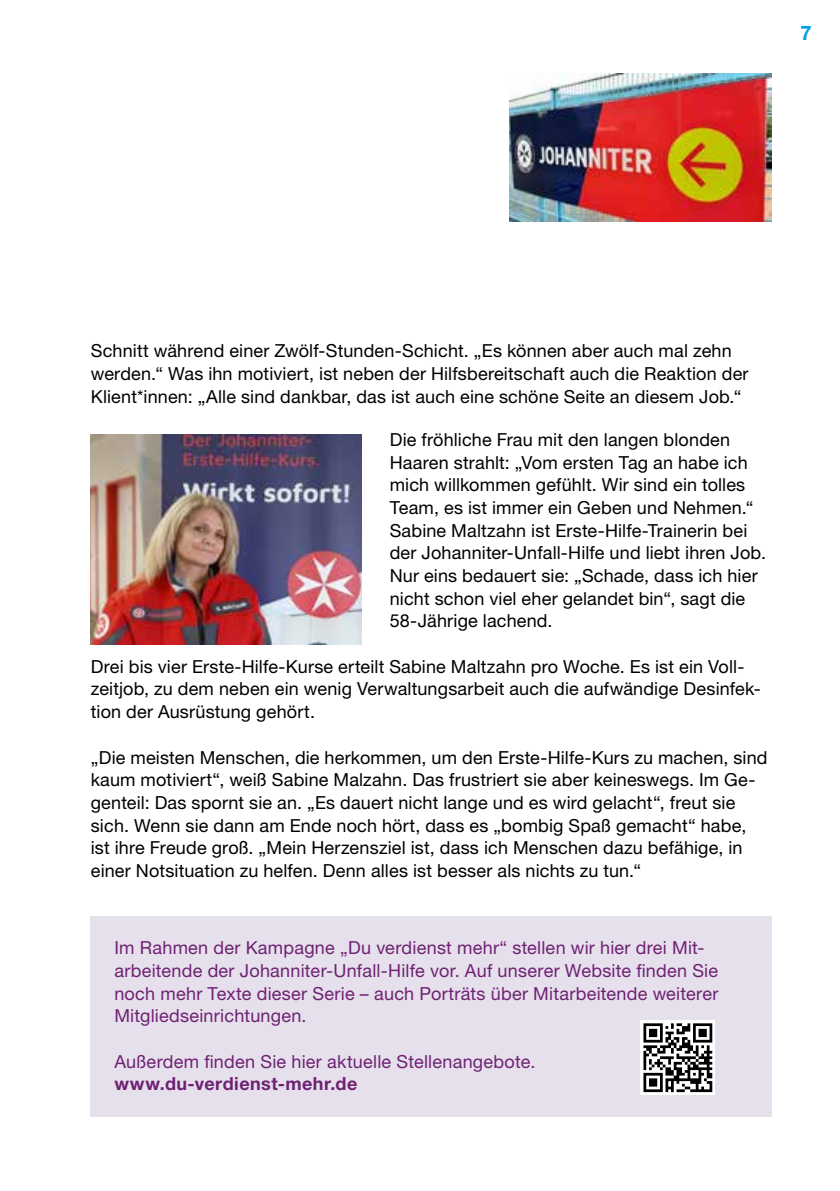
<style>
.page{position:relative;width:840px;height:1191px;background:#fff}
.page>*{position:absolute;margin:0;border:0;box-sizing:border-box;transform-origin:0 0}
.t1{font:700 20px "Helvetica Neue LT Std";color:#009ee3}
.t2{font:18px/22.6px "Helvetica Neue LT Std";letter-spacing:.01em;color:#000}
.t3{font:18px/22.6px "Helvetica Neue LT Std";letter-spacing:.015em;color:#6e2272}
.t4{font:700 18px "Helvetica Neue LT Std";letter-spacing:.025em;color:#6e2272}
</style>
<div class="page">
<div style="left:91px;top:916px;width:680px;height:201px;background:#e6dfec"></div>
<img style="left:509px;top:74px;width:262px;height:147px">
<img style="left:91px;top:434px;width:270px;height:211px">
<svg style="left:640px;top:1020px;width:74px;height:74px"></svg>
<svg style="left:643px;top:1023px;width:69px;height:69px;background:#797979"></svg>
<p class="t1" style="left:799px;top:20px;width:13px">7</p>
<p class="t2" style="left:91px;top:339px;width:659px">Schnitt während einer Zwölf-Stunden-Schicht. „Es können aber auch mal zehn werden.“ Was ihn motiviert, ist neben der Hilfsbereitschaft auch die Reaktion der<br>Klient*innen: „Alle sind dankbar, das ist auch eine schöne Seite an diesem Job.“</p>
<p class="t2" style="left:389px;top:428px;width:377px">Die fröhliche Frau mit den langen blonden Haaren strahlt: „Vom ersten Tag an habe ich mich willkommen gefühlt. Wir sind ein tolles Team, es ist immer ein Geben und Nehmen.“ Sabine Maltzahn ist Erste-Hilfe-Trainerin bei der Johanniter-Unfall-Hilfe und liebt ihren Job.<br>Nur eins bedauert sie: „Schade, dass ich hier nicht schon viel eher gelandet bin“, sagt die 58-Jährige lachend.</p>
<p class="t2" style="left:91px;top:655px;width:671px">Drei bis vier Erste-Hilfe-Kurse erteilt Sabine Maltzahn pro Woche. Es ist ein Voll&shy;zeitjob, zu dem neben ein wenig Verwaltungsarbeit auch die aufwändige Desinfek&shy;tion der Ausrüstung gehört.</p>
<p class="t2" style="left:91px;top:745px;width:678px">„Die meisten Menschen, die herkommen, um den Erste-Hilfe-Kurs zu machen, sind kaum motiviert“, weiß Sabine Malzahn. Das frustriert sie aber keineswegs. Im Ge&shy;genteil: Das spornt sie an. „Es dauert nicht lange und es wird gelacht“, freut sie sich. Wenn sie dann am Ende noch hört, dass es „bombig Spaß gemacht“ habe, ist ihre Freude groß. „Mein Herzensziel ist, dass ich Menschen dazu befähige, in einer Notsituation zu helfen. Denn alles ist besser als nichts zu tun.“</p>
<p class="t3" style="left:114px;top:936px;width:605px">Im Rahmen der Kampagne „Du verdienst mehr“ stellen wir hier drei Mit&shy;arbeitende der Johanniter-Unfall-Hilfe vor. Auf unserer Website finden Sie noch mehr Texte dieser Serie – auch Porträts über Mitarbeitende weiterer Mitgliedseinrichtungen.</p>
<p class="t3" style="left:114px;top:1049px;width:422px">Außerdem finden Sie hier aktuelle Stellenangebote.</p>
<p class="t4" style="left:114px;top:1072px;width:244px">www.du-verdienst-mehr.de</p>
</div>
